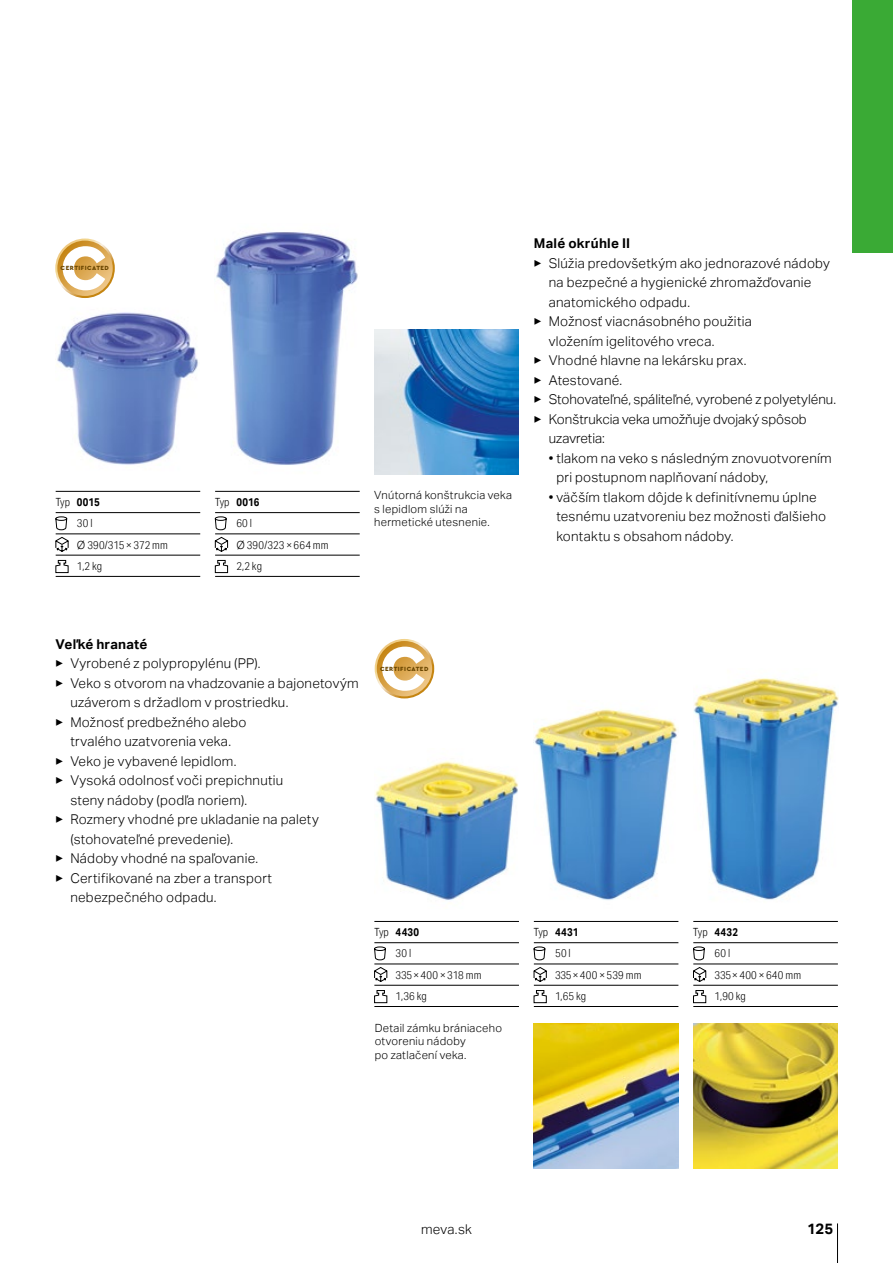
<style>
.page{position:relative;width:893px;height:1263px;background:#fff}
.page>*{position:absolute;margin:0;border:0;box-sizing:border-box;transform-origin:0 0}
.t1{font:700 15px "Aktiv Grotesk";color:#000}
.t2{font:300 13.5px/19.5px "Aktiv Grotesk";letter-spacing:.02em;color:#000}
.t3{font:300 13.5px "Aktiv Grotesk";color:#000}
.t4{font:700 13.5px "Aktiv Grotesk";letter-spacing:.02em;color:#000}
.t5{font:300 11.25px/13.5px "Aktiv Grotesk";letter-spacing:.025em;color:#000}
.t6{font:300 11.25px "Aktiv Grotesk Cd";letter-spacing:.015em;color:#000}
.t7{font:700 11.25px "Aktiv Grotesk Cd";letter-spacing:.03em;color:#000}
.t8{font:300 11.25px "Aktiv Grotesk Cd";letter-spacing:-.005em;color:#000}
.t9{font:900 6.3px "Cera Pro";letter-spacing:.075em;color:#6a4600}
.s1{font-weight:300}
.s2{font-family:"Aktiv Grotesk"}
</style>
<div class="page">
<div style="left:853px;top:0;width:40px;height:253px;background:#3aaa35"></div>
<hr style="left:837px;top:1223px;width:1px;height:40px;background:#000">
<img style="left:57px;top:292px;width:141px;height:173px">
<img style="left:216px;top:232px;width:142px;height:233px">
<hr style="left:56px;top:576px;width:144px;height:1px;background:#000">
<hr style="left:215px;top:576px;width:145px;height:1px;background:#000">
<svg style="left:55px;top:491px;width:305px;height:85px"></svg>
<img style="left:374px;top:329px;width:145px;height:145px">
<svg style="left:55px;top:238px;width:60px;height:60px"></svg>
<svg style="left:57px;top:241px;width:56px;height:55px"></svg>
<svg style="left:62px;top:246px;width:43px;height:45px"></svg>
<img style="left:534px;top:1024px;width:144px;height:144px">
<img style="left:534px;top:708px;width:144px;height:192px">
<img style="left:375px;top:761px;width:144px;height:140px">
<img style="left:693px;top:678px;width:145px;height:222px">
<hr style="left:374px;top:1006px;width:145px;height:1px;background:#000">
<hr style="left:534px;top:1006px;width:144px;height:1px;background:#000">
<hr style="left:693px;top:1006px;width:145px;height:1px;background:#000">
<svg style="left:374px;top:921px;width:464px;height:83px"></svg>
<svg style="left:375px;top:639px;width:59px;height:59px"></svg>
<svg style="left:377px;top:641px;width:55px;height:55px"></svg>
<svg style="left:382px;top:646px;width:43px;height:45px"></svg>
<img style="left:693px;top:1024px;width:145px;height:144px">
<p class="t9" style="left:61px;top:264px;width:50px">CERTIFICATED</p>
<p class="t7" style="left:56px;top:495px;width:46px"><span class="s1">Typ</span> 0015</p>
<p class="t7" style="left:215px;top:495px;width:46px"><span class="s1">Typ</span> 0016</p>
<p class="t6" style="left:77px;top:517px;width:17px">30 l</p>
<p class="t6" style="left:236px;top:517px;width:17px">60 l</p>
<p class="t6" style="left:77px;top:538px;width:93px"><span class="s2">Ø</span> 390/315 × 372 mm</p>
<p class="t6" style="left:236px;top:538px;width:94px"><span class="s2">Ø</span> 390/323 × 664 mm</p>
<p class="t6" style="left:77px;top:559px;width:27px">1,2 kg</p>
<p class="t6" style="left:236px;top:559px;width:27px">2,2 kg</p>
<p class="t5" style="left:374px;top:489px;width:139px">Vnútorná konštrukcia veka s lepidlom slúži na hermetické utesnenie.</p>
<p class="t4" style="left:534px;top:236px;width:98px">Malé okrúhle II</p>
<p class="t2" style="left:534px;top:253px;width:298px">▶ Slúžia predovšetkým ako jednorazové nádoby</p>
<p class="t2" style="left:549px;top:273px;width:264px">na bezpečné a hygienické zhromažďovanie</p>
<p class="t2" style="left:549px;top:292px;width:143px">anatomického odpadu.</p>
<p class="t2" style="left:534px;top:312px;width:220px">▶ Možnosť viacnásobného použitia</p>
<p class="t2" style="left:549px;top:331px;width:167px">vložením igelitového vreca.</p>
<p class="t2" style="left:534px;top:351px;width:214px">▶ Vhodné hlavne na lekársku prax.</p>
<p class="t2" style="left:534px;top:370px;width:90px">▶ Atestované.</p>
<p class="t3" style="left:534px;top:392px;width:304px">▶ Stohovateľné, spáliteľné, vyrobené z polyetylénu.</p>
<p class="t3" style="left:534px;top:411px;width:274px">▶ Konštrukcia veka umožňuje dvojaký spôsob</p>
<p class="t3" style="left:549px;top:431px;width:58px">uzavretia:</p>
<p class="t2" style="left:556px;top:448px;width:277px;text-indent:-8px">• tlakom na veko s následným znovuotvorením pri postupnom naplňovaní nádoby,</p>
<p class="t2" style="left:556px;top:487px;width:271px;text-indent:-8px">• väčším tlakom dôjde k definitívnemu úplne tesnému uzatvoreniu bez možnosti ďalšieho kontaktu s obsahom nádoby.</p>
<p class="t4" style="left:55px;top:636px;width:94px">Veľké hranaté</p>
<p class="t2" style="left:55px;top:654px;width:207px">▶ Vyrobené z polypropylénu (PP).</p>
<p class="t2" style="left:55px;top:673px;width:305px">▶ Veko s otvorom na vhadzovanie a bajonetovým</p>
<p class="t2" style="left:70px;top:693px;width:220px">uzáverom s držadlom v prostriedku.</p>
<p class="t2" style="left:55px;top:712px;width:193px">▶ Možnosť predbežného alebo</p>
<p class="t2" style="left:70px;top:732px;width:162px">trvalého uzatvorenia veka.</p>
<p class="t2" style="left:55px;top:751px;width:183px">▶ Veko je vybavené lepidlom.</p>
<p class="t2" style="left:55px;top:771px;width:229px">▶ Vysoká odolnosť voči prepichnutiu</p>
<p class="t2" style="left:70px;top:790px;width:178px">steny nádoby (podľa noriem).</p>
<p class="t2" style="left:55px;top:810px;width:265px">▶ Rozmery vhodné pre ukladanie na palety</p>
<p class="t2" style="left:70px;top:829px;width:164px">(stohovateľné prevedenie).</p>
<p class="t2" style="left:55px;top:849px;width:204px">▶ Nádoby vhodné na spaľovanie.</p>
<p class="t2" style="left:55px;top:868px;width:218px">▶ Certifikované na zber a transport</p>
<p class="t2" style="left:70px;top:888px;width:148px">nebezpečného odpadu.</p>
<p class="t9" style="left:380px;top:664px;width:50px">CERTIFICATED</p>
<p class="t7" style="left:374px;top:925px;width:46px"><span class="s1">Typ</span> 4430</p>
<p class="t7" style="left:534px;top:925px;width:46px"><span class="s1">Typ</span> 4431</p>
<p class="t7" style="left:693px;top:925px;width:46px"><span class="s1">Typ</span> 4432</p>
<p class="t6" style="left:396px;top:947px;width:17px">30 l</p>
<p class="t6" style="left:555px;top:947px;width:17px">50 l</p>
<p class="t6" style="left:715px;top:947px;width:17px">60 l</p>
<p class="t8" style="left:396px;top:968px;width:87px">335 × 400 × 318 mm</p>
<p class="t6" style="left:555px;top:968px;width:88px">335 × 400 × 539 mm</p>
<p class="t6" style="left:715px;top:968px;width:88px">335 × 400 × 640 mm</p>
<p class="t6" style="left:396px;top:989px;width:33px">1,36 kg</p>
<p class="t6" style="left:555px;top:989px;width:33px">1,65 kg</p>
<p class="t6" style="left:715px;top:989px;width:33px">1,90 kg</p>
<p class="t5" style="left:375px;top:1021px;width:129px">Detail zámku brániaceho otvoreniu nádoby<br>po zatlačení veka.</p>
<p class="t2" style="left:421px;top:1219px;width:52px">meva.sk</p>
<p class="t1" style="left:807px;top:1220px;width:28px">125</p>
</div>
